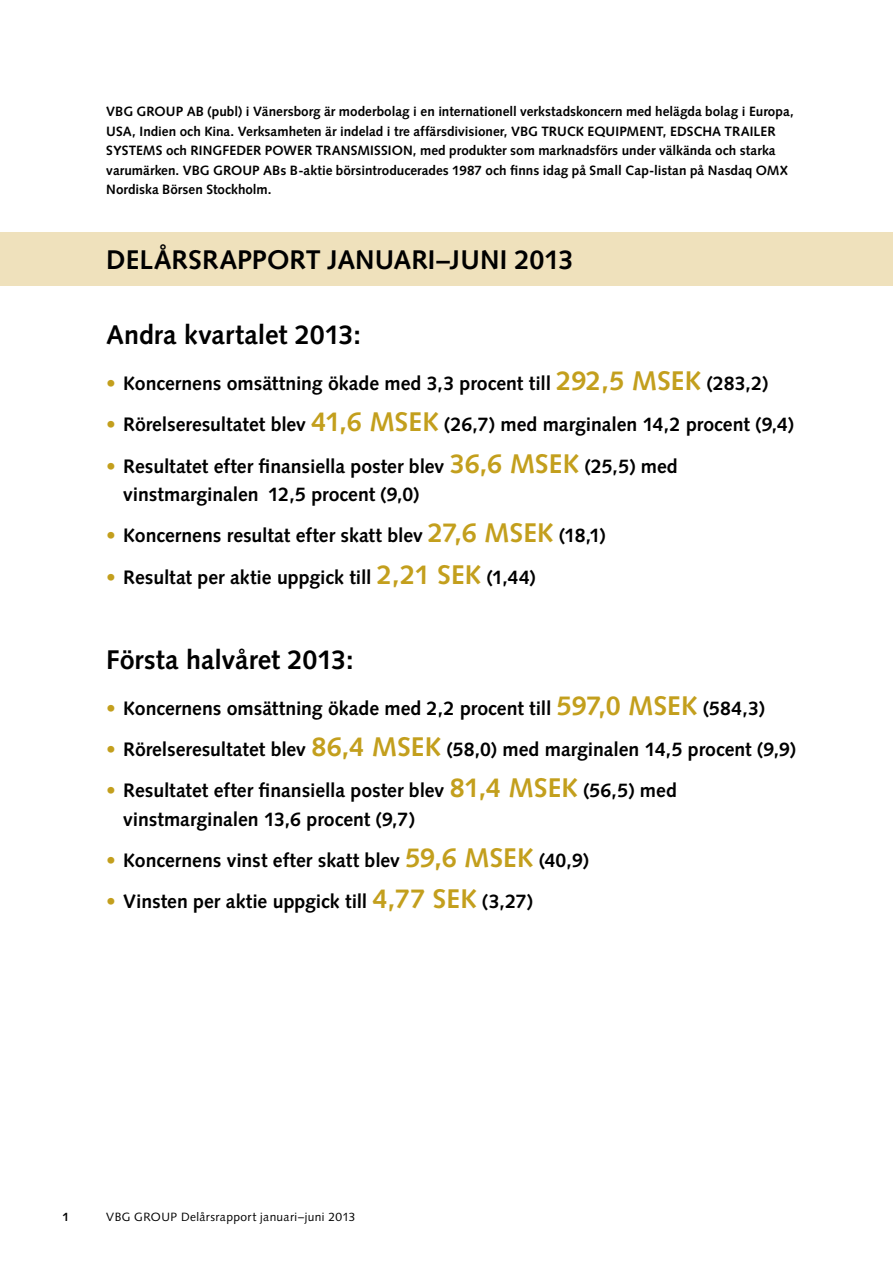
<style>
.page{position:relative;width:893px;height:1263px;background:#fff}
.page>*{position:absolute;margin:0;border:0;box-sizing:border-box;transform-origin:0 0}
.t1{font:700 27px "Syntax LT Std";color:#000}
.t2{font:700 19.5px/28.5px "Syntax LT Std";letter-spacing:-.005em;color:#000}
.t3{font:700 13.5px/19.5px "Syntax LT Std";color:#000}
.t4{font:12px "Syntax LT Std";letter-spacing:.035em;color:#000}
.t5{font:700 12px "Syntax LT Std";color:#000}
.s1{color:#c39f1d}
.s2{font-size:27px;color:#c39f1d}
</style>
<div class="page">
<div style="left:0;top:232px;width:893px;height:54px;background:#efe1bc"></div>
<p class="t3" style="left:106px;top:102px;width:689px">VBG GROUP AB (publ) i Vänersborg är moderbolag i en internationell verkstadskoncern med helägda bolag i Europa, USA, Indien och Kina. Verksamheten är indelad i tre affärsdivisioner, VBG TRUCK EQUIPMENT, EDSCHA TRAILER SYSTEMS och RINGFEDER POWER TRANSMISSION, med produkter som marknadsförs under välkända och starka varumärken. VBG GROUP ABs B-aktie börsintroducerades 1987 och finns idag på Small Cap-listan på Nasdaq OMX Nordiska Börsen Stockholm.</p>
<h1 class="t1" style="left:106px;top:244px;width:83px">Delårsrapport</h1>
<h1 class="t1" style="left:328px;top:244px;width:27px">Januari</h1>
<h1 class="t1" style="left:437px;top:244px;width:138px">–JUNI 2013</h1>
<h1 class="t1" style="left:106px;top:320px;width:256px">Andra kvartalet 2013:</h1>
<p class="t2" style="left:106px;top:369px;width:663px"><span class="s1">•</span> Koncernens omsättning ökade med 3,3 procent till <span class="s2">292,5 MSEK</span> (283,2)</p>
<p class="t2" style="left:106px;top:410px;width:689px"><span class="s1">•</span> Rörelseresultatet blev <span class="s2">41,6 MSEK</span> (26,7) med marginalen 14,2 procent (9,4)</p>
<p class="t2" style="left:123px;top:452px;width:556px;text-indent:-17px"><span class="s1">•</span> Resultatet efter finansiella poster blev <span class="s2">36,6 MSEK</span> (25,5) med vinstmarginalen 12,5 procent (9,0)</p>
<p class="t2" style="left:106px;top:521px;width:501px"><span class="s1">•</span> Koncernens resultat efter skatt blev <span class="s2">27,6 MSEK</span> (18,1)</p>
<p class="t2" style="left:106px;top:563px;width:431px"><span class="s1">•</span> Resultat per aktie uppgick till <span class="s2">2,21 SEK</span> (1,44)</p>
<h1 class="t1" style="left:106px;top:644px;width:249px">Första halvåret 2013:</h1>
<p class="t2" style="left:106px;top:694px;width:660px"><span class="s1">•</span> Koncernens omsättning ökade med 2,2 procent till <span class="s2">597,0 MSEK</span> (584,3)</p>
<p class="t2" style="left:106px;top:735px;width:691px"><span class="s1">•</span> Rörelseresultatet blev <span class="s2">86,4 MSEK</span> (58,0) med marginalen 14,5 procent (9,9)</p>
<p class="t2" style="left:123px;top:776px;width:555px;text-indent:-17px"><span class="s1">•</span> Resultatet efter finansiella poster blev <span class="s2">81,4 MSEK</span> (56,5) med vinstmarginalen 13,6 procent (9,7)</p>
<p class="t2" style="left:106px;top:846px;width:484px"><span class="s1">•</span> Koncernens vinst efter skatt blev <span class="s2">59,6 MSEK</span> (40,9)</p>
<p class="t2" style="left:106px;top:887px;width:428px"><span class="s1">•</span> Vinsten per aktie uppgick till <span class="s2">4,77 SEK</span> (3,27)</p>
<p class="t5" style="left:62px;top:1210px;width:8px">1</p>
<p class="t4" style="left:106px;top:1210px;width:251px">VBG GROUP Delårsrapport januari–juni 2013</p>
</div>
